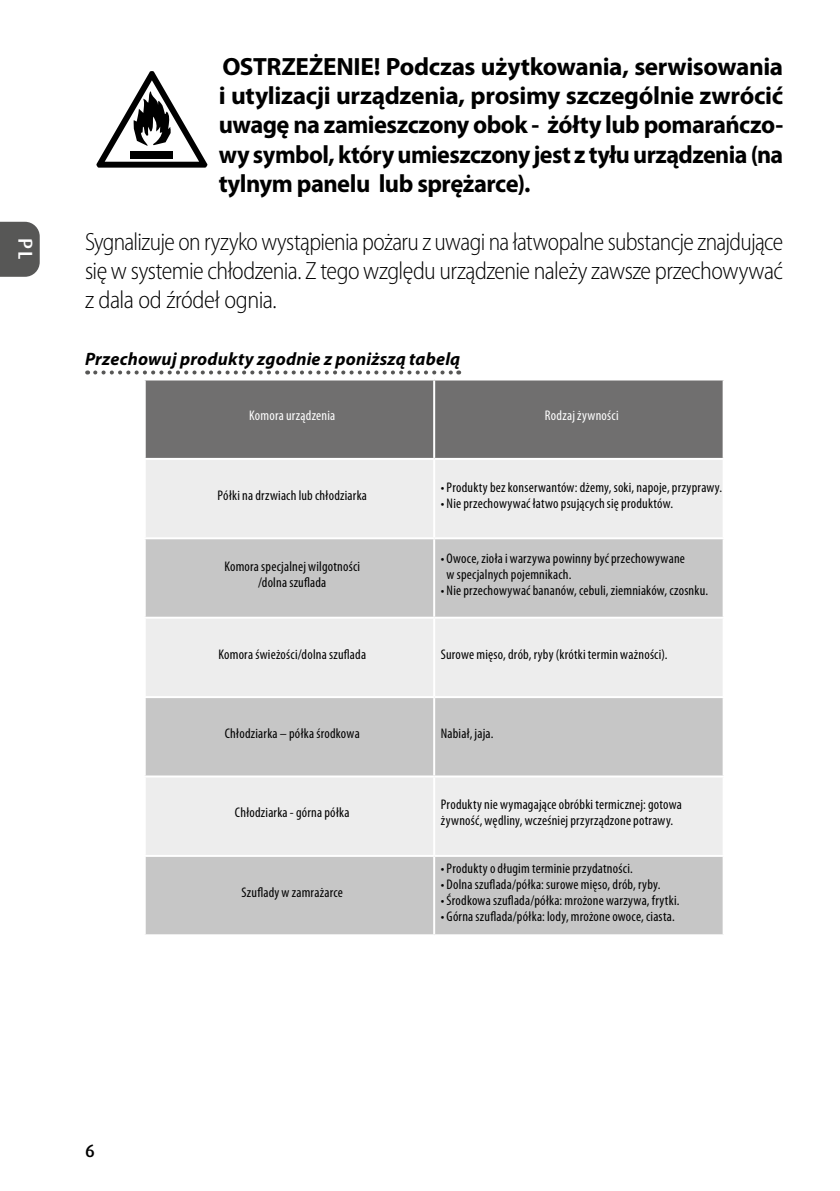
<style>
.page{position:relative;width:840px;height:1191px;background:#fff}
.page>*{position:absolute;margin:0;border:0;box-sizing:border-box;transform-origin:0 0}
.t1{font:700 25px/29px "Myriad Pro";letter-spacing:-.02em;color:#000;text-align:justify}
.t2{font:300 semi-condensed 25px/29px "Myriad Pro";letter-spacing:-.025em;color:#000;text-align:justify;scale:.95 1}
.t3{font:500 20px "Dax Pro";color:#fff}
.t4{font:italic 700 18px "Myriad Pro";letter-spacing:.01em;color:#000}
.t5{font:500 18px "Dax Pro";color:#000}
.t6{font:condensed 14px/16px "Myriad Pro";letter-spacing:.015em;color:#000}
.t7{font:condensed 14px "Myriad Pro";letter-spacing:.015em;color:#fff}
</style>
<div class="page">
<svg style="left:0;top:222px;width:40px;height:55px;background:#5f5f5e"></svg>
<svg style="left:95px;top:370px;width:364px;height:4px"></svg>
<svg style="left:96px;top:71px;width:111px;height:97px"></svg>
<div style="left:131px;top:151px;width:42px;height:7px;background:#000"></div>
<div style="left:146px;top:380px;width:576px;height:78px;background:#706f6f"></div>
<div style="left:146px;top:460px;width:576px;height:77px;background:#ededed"></div>
<svg style="left:146px;top:539px;width:576px;height:395px;background:#cfcfcf"></svg>
<div style="left:146px;top:777px;width:576px;height:78px;background:#ededed"></div>
<hr style="left:433px;top:380px;width:2px;height:78px;background:#fff">
<hr style="left:433px;top:460px;width:2px;height:77px;background:#fff">
<hr style="left:433px;top:539px;width:2px;height:77px;background:#fff">
<hr style="left:144px;top:616px;width:290px;height:2px;background:#fff">
<hr style="left:434px;top:616px;width:290px;height:2px;background:#fff">
<hr style="left:433px;top:618px;width:2px;height:78px;background:#fff">
<hr style="left:144px;top:696px;width:290px;height:2px;background:#fff">
<hr style="left:434px;top:696px;width:290px;height:2px;background:#fff">
<hr style="left:433px;top:698px;width:2px;height:77px;background:#fff">
<hr style="left:433px;top:857px;width:2px;height:77px;background:#fff">
<hr style="left:144px;top:775px;width:290px;height:2px;background:#fff">
<hr style="left:144px;top:855px;width:290px;height:2px;background:#fff">
<hr style="left:434px;top:775px;width:290px;height:2px;background:#fff">
<hr style="left:433px;top:777px;width:2px;height:78px;background:#fff">
<hr style="left:434px;top:855px;width:290px;height:2px;background:#fff">
<h2 class="t3" style="left:38px;top:238px;width:23px;rotate:90deg">PL</h2>
<p class="t1" style="left:218px;top:53px;width:565px">OSTRZEŻENIE! Podczas użytkowania, serwisowania i utylizacji urządzenia, prosimy szczególnie zwrócić uwagę na zamieszczony obok - żółty lub pomarańczo&shy;wy symbol, który umieszczony jest z tyłu urządzenia (na tylnym panelu lub sprężarce).</p>
<h1 class="t2" style="left:85px;top:227px;width:736px">Sygnalizuje on ryzyko wystąpienia pożaru z uwagi na łatwopalne substancje znajdujące się w systemie chłodzenia. Z tego względu urządzenie należy zawsze przechowywać z dala od źródeł ognia.</h1>
<p class="t4" style="left:85px;top:349px;width:376px">Przechowuj produkty zgodnie z poniższą tabelą</p>
<p class="t7" style="left:249px;top:408px;width:87px">Komora urządzenia</p>
<p class="t7" style="left:544px;top:408px;width:75px">Rodzaj żywności</p>
<p class="t6" style="left:217px;top:487px;width:151px">Półki na drzwiach lub chłodziarka</p>
<p class="t6" style="left:440px;top:479px;width:283px">• Produkty bez konserwantów: dżemy, soki, napoje, przyprawy.</p>
<p class="t6" style="left:440px;top:495px;width:234px">• Nie przechowywać łatwo psujących się produktów.</p>
<p class="t6" style="left:224px;top:559px;width:137px;text-align:center">Komora specjalnej wilgotności /dolna szuflada</p>
<p class="t6" style="left:446px;top:551px;width:240px;text-indent:-6px">• Owoce, zioła i warzywa powinny być przechowywane w specjalnych pojemnikach.</p>
<p class="t6" style="left:440px;top:583px;width:269px">• Nie przechowywać bananów, cebuli, ziemniaków, czosnku.</p>
<p class="t6" style="left:218px;top:646px;width:149px">Komora świeżości/dolna szuflada</p>
<p class="t6" style="left:440px;top:646px;width:228px">Surowe mięso, drób, ryby (krótki termin ważności).</p>
<p class="t6" style="left:225px;top:725px;width:136px">Chłodziarka – półka środkowa</p>
<p class="t6" style="left:440px;top:725px;width:54px">Nabiał, jaja.</p>
<p class="t6" style="left:235px;top:805px;width:116px">Chłodziarka - górna półka</p>
<p class="t6" style="left:440px;top:797px;width:242px">Produkty nie wymagające obróbki termicznej: gotowa żywność, wędliny, wcześniej przyrządzone potrawy.</p>
<p class="t6" style="left:241px;top:884px;width:103px">Szuflady w zamrażarce</p>
<p class="t6" style="left:440px;top:860px;width:193px">• Produkty odługim terminie przydatności.</p>
<p class="t6" style="left:440px;top:876px;width:221px">• Dolna szuflada/półka: surowe mięso, drób, ryby.</p>
<p class="t6" style="left:440px;top:892px;width:240px">• Środkowa szuflada/półka: mrożone warzywa, frytki.</p>
<p class="t6" style="left:440px;top:908px;width:235px">• Górna szuflada/półka: lody, mrożone owoce, ciasta.</p>
<p class="t5" style="left:85px;top:1139px;width:11px">6</p>
</div>
